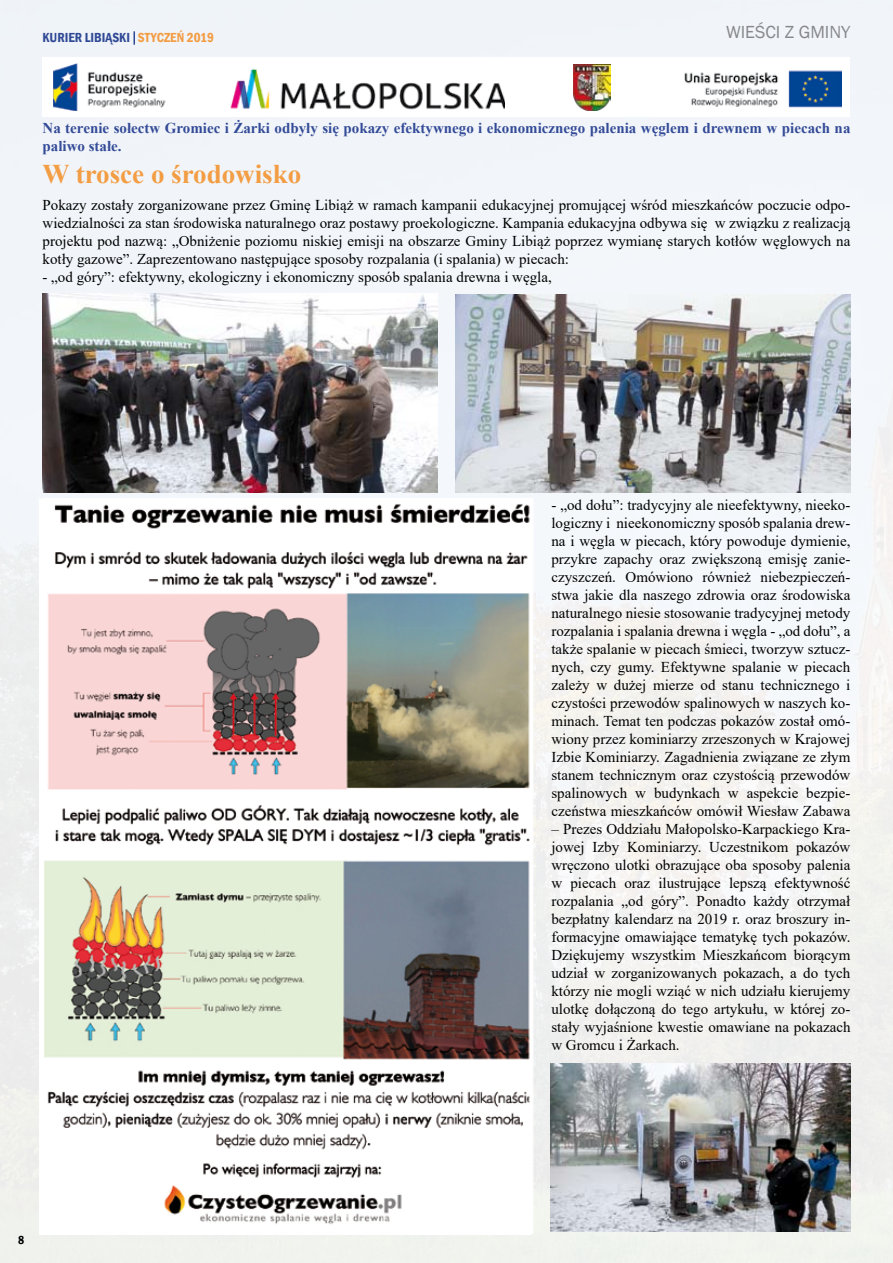
<style>
.page{position:relative;width:893px;height:1263px;background:#fff}
.page>*{position:absolute;margin:0;border:0;box-sizing:border-box;transform-origin:0 0}
.t1{font:700 27px "Times New Roman";color:#f39d44}
.t2{font:18px "Franklin Gothic";color:#88888a}
.t3{font:15px/18px "Times New Roman";color:#000;text-align:justify}
.t4{font:700 15px/18px "Times New Roman";color:#334a97}
.t5{font:600 condensed 13.5px "Franklin Gothic";color:#304996}
.t6{font:600 condensed 12px "Franklin Gothic";color:#000}
.s1{color:#f39c43}
</style>
<div class="page">
<img style="left:0;top:0;width:893px;height:1263px">
<svg style="left:133px;top:31px;width:2px;height:14px"></svg>
<div style="left:43px;top:57px;width:807px;height:59px;background:#fff"></div>
<img style="left:456px;top:294px;width:394px;height:199px">
<img style="left:43px;top:293px;width:394px;height:199px">
<img style="left:551px;top:1063px;width:300px;height:169px">
<img style="left:54px;top:63px;width:788px;height:48px">
<img style="left:197px;top:63px;width:308px;height:48px">
<div style="left:505px;top:62px;width:150px;height:50px;background:#fff"></div>
<img style="left:574px;top:64px;width:37px;height:46px">
<img style="left:43px;top:499px;width:492px;height:734px">
<p class="t5" style="left:43px;top:29px;width:173px">KURIER LIBIĄSKI <span class="s1">STYCZEŃ 2019</span></p>
<p class="t2" style="left:726px;top:21px;width:126px">WIEŚCI Z GMINY</p>
<p class="t4" style="left:43px;top:119px;width:809px">Na terenie sołectw Gromiec i Żarki odbyły się pokazy efektywnego i ekonomicznego palenia węglem i drewnem w piecach na paliwo stałe.</p>
<h1 class="t1" style="left:43px;top:155px;width:260px">W trosce o środowisko</h1>
<p class="t3" style="left:43px;top:195px;width:809px">Pokazy zostały zorganizowane przez Gminę Libiąż w ramach kampanii edukacyjnej promującej wśród mieszkańców poczucie odpo&shy;wiedzialności za stan środowiska naturalnego oraz postawy proekologiczne. Kampania edukacyjna odbywa się w związku z realizacją projektu pod nazwą: „Obniżenie poziomu niskiej emisji na obszarze Gminy Libiąż poprzez wymianę starych kotłów węglowych na kotły gazowe”. Zaprezentowano następujące sposoby rozpalania (i spalania) w piecach:</p>
<p class="t3" style="left:43px;top:267px;width:511px">- „od góry”: efektywny, ekologiczny i ekonomiczny sposób spalania drewna i węgla,</p>
<p class="t6" style="left:18px;top:1232px;width:8px">8</p>
<p class="t3" style="left:551px;top:496px;width:301px">- „od dołu”: tradycyjny ale nieefektywny, nieeko&shy;logiczny i nieekonomiczny sposób spalania drew&shy;na i węgla w piecach, który powoduje dymienie, przykre zapachy oraz zwiększoną emisję zanie&shy;czyszczeń. Omówiono również niebezpieczeń&shy;stwa jakie dla naszego zdrowia oraz środowiska naturalnego niesie stosowanie tradycyjnej metody rozpalania i spalania drewna i węgla - „od dołu”, a także spalanie w piecach śmieci, tworzyw sztucz&shy;nych, czy gumy. Efektywne spalanie w piecach zależy w dużej mierze od stanu technicznego i czystości przewodów spalinowych w naszych ko&shy;minach. Temat ten podczas pokazów został omó&shy;wiony przez kominiarzy zrzeszonych w Krajowej Izbie Kominiarzy. Zagadnienia związane ze złym stanem technicznym oraz czystością przewodów spalinowych w budynkach w aspekcie bezpie&shy;czeństwa mieszkańców omówił Wiesław Zabawa</p>
<p class="t3" style="left:551px;top:820px;width:301px">– Prezes Oddziału Małopolsko-Karpackiego Kra&shy;jowej Izby Kominiarzy. Uczestnikom pokazów wręczono ulotki obrazujące oba sposoby palenia w piecach oraz ilustrujące lepszą efektywność rozpalania „od góry”. Ponadto każdy otrzymał bezpłatny kalendarz na 2019 r. oraz broszury in&shy;formacyjne omawiające tematykę tych pokazów.<br>Dziękujemy wszystkim Mieszkańcom biorącym udział w zorganizowanych pokazach, a do tych którzy nie mogli wziąć w nich udziału kierujemy ulotkę dołączoną do tego artykułu, w której zo&shy;stały wyjaśnione kwestie omawiane na pokazach w Gromcu i Żarkach.</p>
</div>
